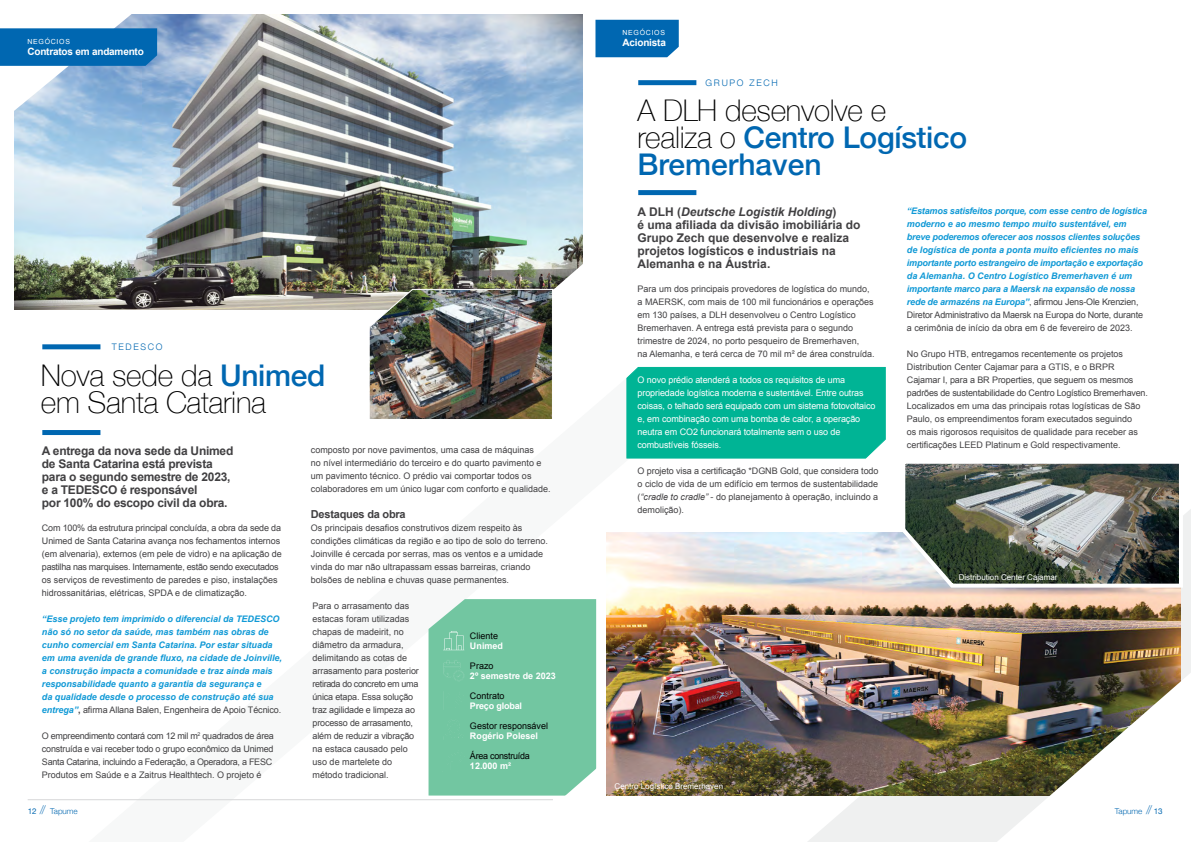
<style>
.page{position:relative;width:1191px;height:842px;background:#fff}
.page>*{position:absolute;margin:0;border:0;box-sizing:border-box;transform-origin:0 0}
.t1{font:500 29.9px/27.1px "Helvetica Neue";letter-spacing:-.01em;color:#0067b1}
.t2{font:100 29.9px/27.1px "Helvetica Neue";letter-spacing:-.01em;color:#000}
.t3{font:700 12px/13px "Arial";color:#414042}
.t4{font:700 12px/13px "Arial";letter-spacing:-.02em;color:#414042}
.t5{font:700 11px "Arial";letter-spacing:-.02em;color:#414042}
.t6{font:700 10px "Arial";letter-spacing:-.02em;color:#fff}
.t7{font:9px/13px "Arial";color:#414042}
.t8{font:italic 700 9px/13px "Arial";letter-spacing:-.02em;color:#1099d6}
.t9{font:italic 700 9px/13px "Arial";color:#1099d6}
.t10{font:9px/13px "Arial";letter-spacing:-.01em;color:#fff}
.t11{font:9px/13px "Arial";letter-spacing:-.03em;color:#414042}
.t12{font:700 9px "Arial";color:#fff}
.t13{font:9px "Arial";color:#000}
.t14{font:300 9px "Helvetica Neue";letter-spacing:.19em;color:#0067b1}
.t15{font:9px "Arial";letter-spacing:-.03em;color:#000}
.t16{font:700 9px "Arial";letter-spacing:-.02em;color:#fff}
.t17{font:8px "Arial";color:#fff}
.t18{font:300 8px "Helvetica Neue";color:#0067b1}
.t19{font:7px "Arial";letter-spacing:.1em;color:#fff}
.s1{font-weight:500;color:#0067b1}
.s2{font-style:normal;color:#414042}
.s3{font-weight:400;font-style:normal;color:#414042}
.s4{font-weight:400}
.s5{font-weight:100;font-size:12px}
.s6{font-weight:100;color:#000}
.s7{font-style:italic}
</style>
<div class="page">
<hr style="left:28px;top:799px;width:525px;height:1px;background:#d6d7d8">
<img style="left:14px;top:14px;width:569px;height:295px">
<div style="left:42px;top:344px;width:58px;height:5px;background:#0067b1"></div>
<div style="left:626px;top:366px;width:260px;height:93px;background:#00b495"></div>
<div style="left:42px;top:430px;width:58px;height:5px;background:#0067b1"></div>
<img style="left:368px;top:253px;width:215px;height:166px">
<div style="left:428px;top:599px;width:169px;height:197px;background:#72c6a1"></div>
<svg style="left:808px;top:509px;width:383px;height:333px;fill:#eff0f0"></svg>
<img style="left:606px;top:532px;width:574px;height:264px">
<img style="left:899px;top:463px;width:286px;height:127px">
<img style="left:996px;top:672px;width:195px;height:170px">
<div style="left:595px;top:20px;width:84px;height:37px;background:#0067b1"></div>
<div style="left:638px;top:80px;width:58px;height:5px;background:#0067b1"></div>
<div style="left:638px;top:190px;width:58px;height:5px;background:#0067b1"></div>
<svg style="left:0;top:14px;width:157px;height:108px"></svg>
<p class="t19" style="left:27px;top:37px;width:44px">NEGÓCIOS</p>
<p class="t6" style="left:27px;top:44px;width:118px">Contratos em andamento</p>
<p class="t14" style="left:112px;top:339px;width:52px">TEDESCO</p>
<h1 class="t2" style="left:41px;top:360px;width:286px">Nova sede da <span class="s1">Unimed </span>em Santa Catarina</h1>
<h2 class="t4" style="left:42px;top:444px;width:193px">A entrega da nova sede da Unimed de Santa Catarina está prevista para o segundo semestre de 2023, e a TEDESCO é responsável<br>por 100% do escopo civil da obra.</h2>
<p class="t7" style="left:42px;top:521px;width:241px">Com 100% da estrutura principal concluída, a obra da sede da Unimed de Santa Catarina avança nos fechamentos internos (em alvenaria), externos (em pele de vidro) e na aplicação de pastilha nas marquises. Internamente, estão sendo executados os serviços de revestimento de paredes e piso, instalações hidrossanitárias, elétricas, SPDA e de climatização.</p>
<p class="t9" style="left:42px;top:613px;width:242px">“Esse projeto tem imprimido o diferencial da TEDESCO não só no setor da saúde, mas também nas obras de cunho comercial em Santa Catarina. Por estar situada em uma avenida de grande fluxo, na cidade de Joinville, a construção impacta a comunidade e traz ainda mais responsabilidade quanto a garantia da segurança e<br>da qualidade desde o processo de construção até sua entrega”<span class="s2">,</span> <span class="s3">afirma Allana Balen, Engenheira de Apoio Técnico.</span></p>
<p class="t11" style="left:42px;top:729px;width:233px">O empreendimento contará com 12 mil m<sup>2</sup> quadrados de área construída e vai receber todo o grupo econômico da Unimed Santa Catarina, incluindo a Federação, a Operadora, a FESC Produtos em Saúde e a Zaitrus Healthtech. O projeto é</p>
<p class="t18" style="left:28px;top:804px;width:52px"><span class="s4">12</span> <span class="s5">//</span> Tapume</p>
<p class="t7" style="left:311px;top:443px;width:241px">composto por nove pavimentos, uma casa de máquinas<br>no nível intermediário do terceiro e do quarto pavimento e um pavimento técnico. O prédio vai comportar todos os colaboradores em um único lugar com conforto e qualidade.</p>
<p class="t5" style="left:311px;top:507px;width:96px">Destaques da obra</p>
<p class="t7" style="left:311px;top:521px;width:239px">Os principais desafios construtivos dizem respeito às condições climáticas da região e ao tipo de solo do terreno.<br>Joinville é cercada por serras, mas os ventos e a umidade vinda do mar não ultrapassam essas barreiras, criando bolsões de neblina e chuvas quase permanentes.</p>
<p class="t7" style="left:313px;top:600px;width:108px">Para o arrasamento das estacas foram utilizadas chapas de madeirit, no diâmetro da armadura, delimitando as cotas de arrasamento para posterior retirada do concreto em uma única etapa. Essa solução traz agilidade e limpeza ao processo de arrasamento, além de reduzir a vibração na estaca causado pelo uso de martelete do método tradicional.</p>
<p class="t13" style="left:470px;top:630px;width:30px">Cliente</p>
<p class="t12" style="left:470px;top:640px;width:35px">Unimed</p>
<p class="t13" style="left:470px;top:660px;width:25px">Prazo</p>
<p class="t12" style="left:470px;top:670px;width:87px">2º semestre de 2023</p>
<p class="t13" style="left:470px;top:690px;width:36px">Contrato</p>
<p class="t16" style="left:470px;top:700px;width:54px">Preço global</p>
<p class="t13" style="left:470px;top:720px;width:80px">Gestor responsável</p>
<p class="t12" style="left:470px;top:730px;width:70px">Rogério Polesel</p>
<p class="t15" style="left:470px;top:750px;width:61px">Área construída</p>
<p class="t12" style="left:470px;top:760px;width:43px">12.000 m²</p>
<p class="t19" style="left:622px;top:28px;width:44px">NEGÓCIOS</p>
<p class="t6" style="left:622px;top:36px;width:45px">Acionista</p>
<p class="t14" style="left:705px;top:75px;width:74px">GRUPO ZECH</p>
<h1 class="t1" style="left:637px;top:95px;width:331px"><span class="s6">A DLH desenvolve e realiza o</span> Centro Logístico<br>Bremerhaven</h1>
<h2 class="t3" style="left:637px;top:206px;width:224px">A DLH (<span class="s7">Deutsche Logistik Holding</span>)<br>é uma afiliada da divisão imobiliária do Grupo Zech que desenvolve e realiza projetos logísticos e industriais na Alemanha e na Áustria.</h2>
<p class="t7" style="left:637px;top:283px;width:239px">Para um dos principais provedores de logística do mundo, a MAERSK, com mais de 100 mil funcionários e operações em 130 países, a DLH desenvolveu o Centro Logístico Bremerhaven. A entrega está prevista para o segundo trimestre de 2024, no porto pesqueiro de Bremerhaven,<br>na Alemanha, e terá cerca de 70 mil m² de área construída.</p>
<p class="t10" style="left:637px;top:374px;width:239px">O novo prédio atenderá a todos os requisitos de uma propriedade logística moderna e sustentável. Entre outras coisas, o telhado será equipado com um sistema fotovoltaico e, em combinação com uma bomba de calor, a operação neutra em CO2 funcionará totalmente sem o uso de combustíveis fósseis.</p>
<p class="t7" style="left:637px;top:465px;width:242px;text-align:justify">O projeto visa a certificação *DGNB Gold, que considera todo o ciclo de vida de um edifício em termos de sustentabilidade (<span class="s7">“cradle to cradle”</span> - do planejamento à operação, incluindo a demolição).</p>
<p class="t8" style="left:907px;top:205px;width:242px">“Estamos satisfeitos porque, com esse centro de logística moderno e ao mesmo tempo muito sustentável, em breve poderemos oferecer aos nossos clientes soluções de logística de ponta a ponta muito eficientes no mais importante porto estrangeiro de importação e exportação da Alemanha. O Centro Logístico Bremerhaven é um importante marco para a Maersk na expansão de nossa rede de armazéns na Europa”<span class="s3">, afirmou Jens-Ole Krenzien, Diretor Administrativo da Maersk na Europa do Norte, durante a cerimônia de início da obra em 6 de fevereiro de 2023.</span></p>
<p class="t7" style="left:907px;top:348px;width:242px">No Grupo HTB, entregamos recentemente os projetos Distribution Center Cajamar para a GTIS, e o BRPR Cajamar I, para a BR Properties, que seguem os mesmos padrões de sustentabilidade do Centro Logístico Bremerhaven.<br>Localizados em uma das principais rotas logísticas de São Paulo, os empreendimentos foram executados seguindo<br>os mais rigorosos requisitos de qualidade para receber as certificações LEED Platinum e Gold respectivamente.</p>
<p class="t17" style="left:958px;top:572px;width:100px">Distribution Center Cajamar</p>
<p class="t17" style="left:614px;top:781px;width:110px">Centro Logístico Bremerhaven</p>
<p class="t18" style="left:1115px;top:804px;width:49px">Tapume <span class="s5">//</span> <span class="s4">13</span></p>
</div>
